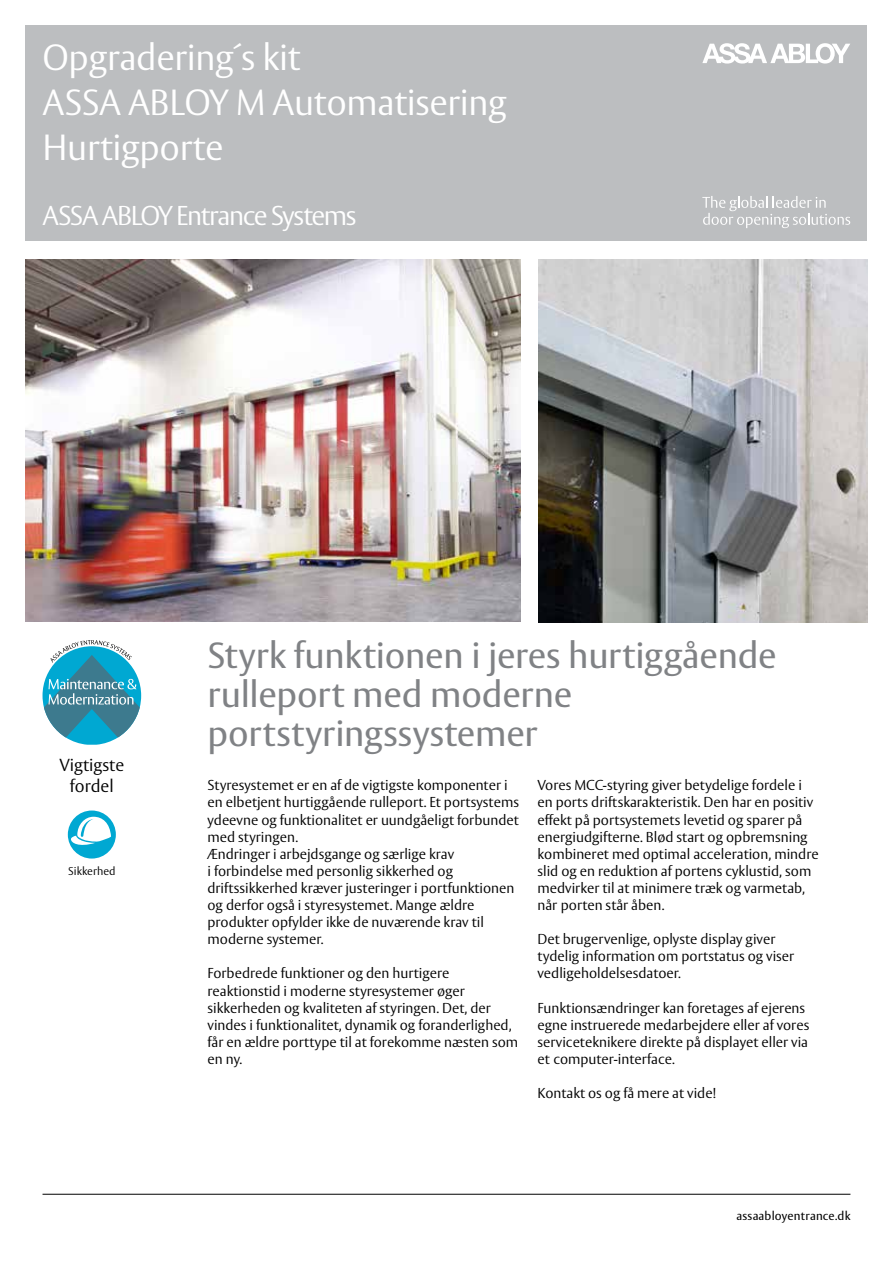
<style>
.page{position:relative;width:893px;height:1263px;background:#fff}
.page>*{position:absolute;margin:0;border:0;box-sizing:border-box;transform-origin:0 0}
.t1{font:36px/39px "ASSA Vesta";letter-spacing:-.005em;color:#808285}
.t2{font:300 36px/45px "ASSA Vesta";letter-spacing:-.01em;color:#fff}
.t3{font:300 27px "ASSA Vesta";letter-spacing:-.055em;color:#fff}
.t4{font:300 17.25px/21px "ASSA Vesta";color:#000;text-align:center}
.t5{font:300 14.25px/17.1px "ASSA Vesta";color:#000}
.t6{font:12px "ASSA Vesta";letter-spacing:.015em;color:#000}
.t7{font:300 11.25px "ASSA Vesta";color:#000}
</style>
<div class="page">
<div style="left:25px;top:26px;width:842px;height:215px;background:#bcbec0"></div>
<svg style="left:702px;top:196px;width:148px;height:32px"></svg>
<svg style="left:702px;top:43px;width:148px;height:21px"></svg>
<svg style="left:43px;top:640px;width:98px;height:105px"></svg>
<hr style="left:43px;top:1194px;width:807px;height:1px;background:#000">
<div style="left:68px;top:810px;width:48px;height:48px;background:#00a8d2;border-radius:50%"></div>
<svg style="left:71px;top:817px;width:40px;height:31px"></svg>
<img style="left:25px;top:259px;width:495px;height:363px">
<img style="left:538px;top:260px;width:329px;height:363px">
<h1 class="t2" style="left:43px;top:37px;width:466px">Opgradering´s kit<br>ASSA ABLOY M Automatisering<br>Hurtigporte</h1>
<h2 class="t3" style="left:43px;top:199px;width:316px">ASSA ABLOY Entrance Systems</h2>
<p class="t4" style="left:59px;top:755px;width:66px">Vigtigste fordel</p>
<p class="t7" style="left:68px;top:864px;width:49px">Sikkerhed</p>
<h1 class="t1" style="left:207px;top:637px;width:571px">Styrk funktionen i jeres hurtiggående rulleport med moderne portstyringssystemer</h1>
<p class="t5" style="left:207px;top:777px;width:313px">Styresystemet er en af de vigtigste komponenter i en elbetjent hurtiggående rulleport. Et portsystems ydeevne og funktionalitet er uundgåeligt forbundet med styringen.<br>Ændringer i arbejdsgange og særlige krav<br>i forbindelse med personlig sikkerhed og driftssikkerhed kræver justeringer i portfunktionen og derfor også i styresystemet. Mange ældre produkter opfylder ikke de nuværende krav til moderne systemer.</p>
<p class="t5" style="left:207px;top:965px;width:312px">Forbedrede funktioner og den hurtigere reaktionstid i moderne styresystemer øger sikkerheden og kvaliteten af styringen. Det, der vindes i funktionalitet, dynamik og foranderlighed, får en ældre porttype til at forekomme næsten som en ny.</p>
<p class="t5" style="left:537px;top:777px;width:283px">Vores MCC-styring giver betydelige fordele i en ports driftskarakteristik. Den har en positiv effekt på portsystemets levetid og sparer på energiudgifterne. Blød start og opbremsning kombineret med optimal acceleration, mindre slid og en reduktion af portens cyklustid, som medvirker til at minimere træk og varmetab, når porten står åben.</p>
<p class="t5" style="left:537px;top:931px;width:258px">Det brugervenlige, oplyste display giver tydelig information om portstatus og viser vedligeholdelsesdatoer.</p>
<p class="t5" style="left:537px;top:1000px;width:273px">Funktionsændringer kan foretages af ejerens egne instruerede medarbejdere eller af vores serviceteknikere direkte på displayet eller via et computer-interface.</p>
<p class="t5" style="left:537px;top:1085px;width:181px">Kontakt os og få mere at vide!</p>
<p class="t6" style="left:736px;top:1209px;width:115px">assaabloyentrance.dk</p>
</div>
